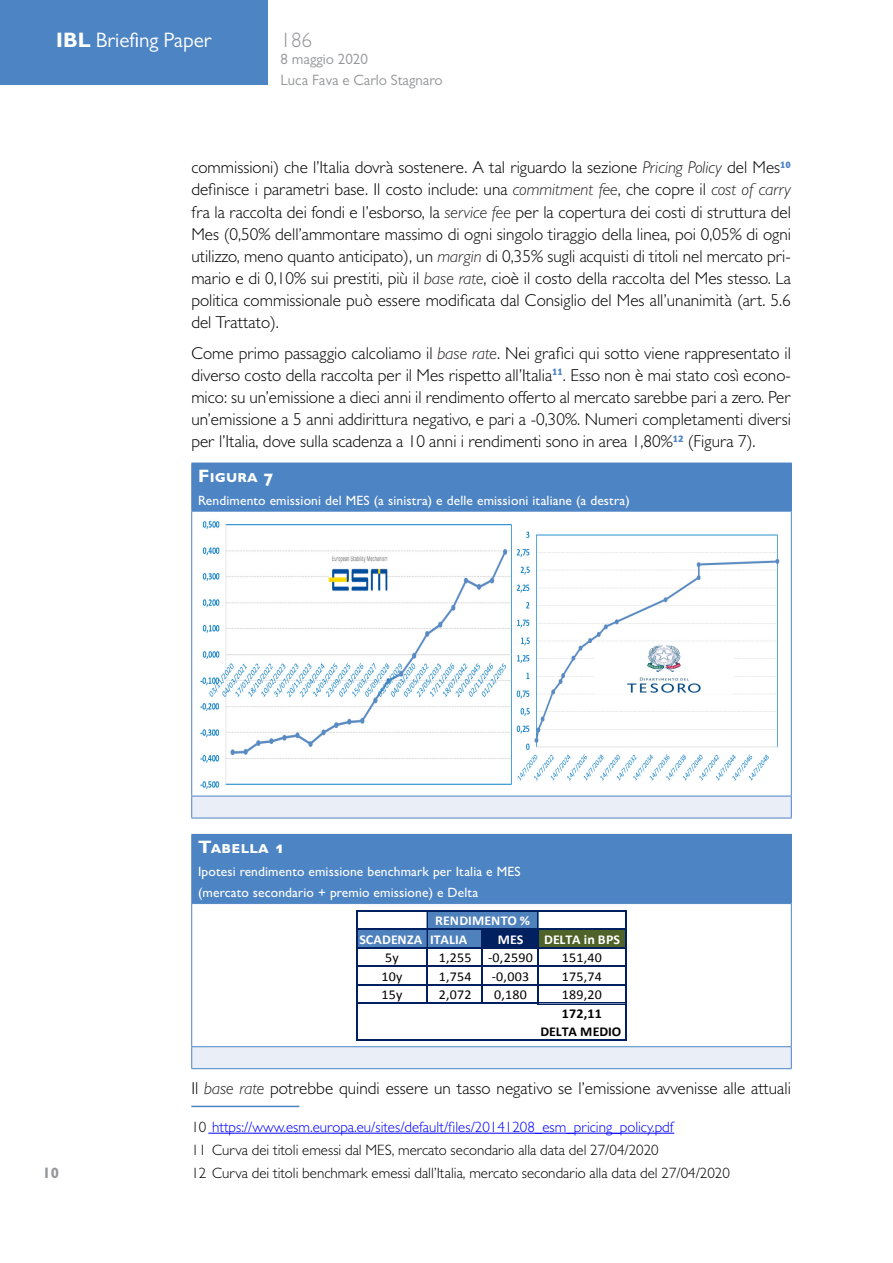
<style>
.page{position:relative;width:893px;height:1263px;background:#fff}
.page>*{position:absolute;margin:0;border:0;box-sizing:border-box;transform-origin:0 0}
.t1{font:21px "Gill Sans MT Pro";color:#fff}
.t2{font:300 21px "Gill Sans MT Pro";color:#939598}
.Dida_Number{font:700 18px "Gill Sans MT Pro";letter-spacing:.01em;color:#fff;scale:1.05 1}
.Body{font:300 17.25px/22px "Gill Sans MT Pro";color:#000;text-align:justify}
.Footnote{font:300 15px "Gill Sans MT Pro";color:#000}
.Footnote-2{font:300 15px "Gill Sans MT Pro";color:#00f}
.t3{font:15px "Gill Sans MT Pro";color:#939598}
.t4{font:700 15px "Gill Sans MT Pro";color:#939598}
.Dida-Header{font:500 13.5px/21px "Gill Sans MT Pro";letter-spacing:.01em;color:#fff}
.t5{font:13.5px "Calibri";letter-spacing:.02em;color:#000}
.t6{font:700 13.5px "Calibri";color:#fff}
.t7{font:700 13.5px/18.1px "Calibri";color:#000;text-align:center}
.s1{font-weight:700}
.s2{font-style:italic;color:#231f20}
.s3{font-weight:400}
.s4{color:#000}
</style>
<div class="page">
<div style="left:0;top:0;width:268px;height:85px;background:#4d84c4"></div>
<div style="left:192px;top:463px;width:599px;height:48px;background:#4d84c4"></div>
<div style="left:192px;top:796px;width:599px;height:22px;background:#eaeef7"></div>
<hr style="left:191px;top:511px;width:601px;height:1px;background:#4d84c4">
<hr style="left:191px;top:796px;width:601px;height:1px;background:#4d84c4">
<hr style="left:191px;top:463px;width:1px;height:48px;background:#4d84c4">
<hr style="left:791px;top:463px;width:1px;height:48px;background:#4d84c4">
<hr style="left:191px;top:512px;width:1px;height:284px;background:#4d84c4">
<hr style="left:791px;top:512px;width:1px;height:284px;background:#4d84c4">
<svg style="left:191px;top:796px;width:1px;height:22px"></svg>
<svg style="left:791px;top:796px;width:1px;height:22px"></svg>
<hr style="left:191px;top:818px;width:601px;height:1px;background:#4d84c4">
<img style="left:516px;top:531px;width:264px;height:250px">
<img style="left:200px;top:521px;width:312px;height:269px">
<div style="left:192px;top:834px;width:599px;height:69px;background:#4d84c4"></div>
<div style="left:192px;top:1047px;width:599px;height:22px;background:#eaeef7"></div>
<hr style="left:191px;top:903px;width:601px;height:1px;background:#4d84c4">
<hr style="left:191px;top:1046px;width:601px;height:1px;background:#4d84c4">
<hr style="left:191px;top:834px;width:601px;height:1px;background:#4d84c4">
<hr style="left:191px;top:835px;width:1px;height:68px;background:#4d84c4">
<hr style="left:791px;top:835px;width:1px;height:68px;background:#4d84c4">
<hr style="left:191px;top:904px;width:1px;height:142px;background:#4d84c4">
<hr style="left:791px;top:904px;width:1px;height:142px;background:#4d84c4">
<svg style="left:191px;top:1047px;width:1px;height:21px"></svg>
<svg style="left:791px;top:1047px;width:1px;height:21px"></svg>
<hr style="left:191px;top:1068px;width:601px;height:1px;background:#4d84c4">
<div style="left:427px;top:911px;width:111px;height:19px;background:#4f81bd"></div>
<div style="left:357px;top:929px;width:126px;height:19px;background:#4f81bd"></div>
<div style="left:482px;top:929px;width:56px;height:19px;background:#002060"></div>
<div style="left:537px;top:929px;width:90px;height:19px;background:#4f6228"></div>
<svg style="left:537px;top:911px;width:1px;height:17px"></svg>
<svg style="left:427px;top:911px;width:1px;height:36px"></svg>
<hr style="left:358px;top:1002px;width:180px;height:2px;background:#002060">
<hr style="left:356px;top:910px;width:2px;height:130px;background:#002060">
<hr style="left:426px;top:948px;width:2px;height:56px;background:#002060">
<hr style="left:482px;top:930px;width:1px;height:74px;background:#002060">
<hr style="left:537px;top:930px;width:1px;height:75px;background:#002060">
<hr style="left:625px;top:911px;width:2px;height:129px;background:#002060">
<hr style="left:358px;top:910px;width:269px;height:1px;background:#002060">
<hr style="left:358px;top:928px;width:267px;height:2px;background:#002060">
<hr style="left:358px;top:947px;width:267px;height:1px;background:#002060">
<hr style="left:358px;top:965px;width:267px;height:2px;background:#002060">
<hr style="left:358px;top:984px;width:267px;height:1px;background:#002060">
<hr style="left:538px;top:1002px;width:87px;height:1px;background:#002060">
<hr style="left:538px;top:1004px;width:87px;height:1px;background:#002060">
<hr style="left:358px;top:1039px;width:269px;height:1px;background:#002060">
<hr style="left:191px;top:1106px;width:108px;height:1px;background:#4d84c4">
<hr style="left:208px;top:1133px;width:466px;height:1px;background:#00f">
<p class="t1" style="left:56px;top:27px;width:157px"><span class="s1">IBL</span> Briefing Paper</p>
<p class="t2" style="left:281px;top:27px;width:33px">186</p>
<p class="t3" style="left:281px;top:50px;width:89px">8 maggio 2020</p>
<p class="t3" style="left:281px;top:71px;width:164px">Luca Fava e Carlo Stagnaro</p>
<p class="Body" style="left:191px;top:156px;width:601px">commissioni) che l’Italia dovrà sostenere. A tal riguardo la sezione <span class="s2">Pricing Policy</span> del Mes<sup>10 </sup>definisce i parametri base. Il costo include: una <span class="s2">commitment fee</span>, che copre il <span class="s2">cost of carry </span>fra la raccolta dei fondi e l’esborso, la <span class="s2">service fee</span> per la copertura dei costi di struttura del Mes (0,50% dell’ammontare massimo di ogni singolo tiraggio della linea, poi 0,05% di ogni utilizzo, meno quanto anticipato), un <span class="s2">margin</span> di 0,35% sugli acquisti di titoli nel mercato pri&shy;mario e di 0,10% sui prestiti, più il <span class="s2">base rate</span>, cioè il costo della raccolta del Mes stesso. La politica commissionale può essere modificata dal Consiglio del Mes all’unanimità (art. 5.6 del Trattato).</p>
<p class="Body" style="left:191px;top:342px;width:601px">Come primo passaggio calcoliamo il <span class="s2">base rate</span>. Nei grafici qui sotto viene rappresentato il diverso costo della raccolta per il Mes rispetto all’Italia<sup>11</sup>. Esso non è mai stato così econo&shy;mico: su un’emissione a dieci anni il rendimento offerto al mercato sarebbe pari a zero. Per un’emissione a 5 anni addirittura negativo, e pari a -0,30%. Numeri completamenti diversi per l’Italia, dove sulla scadenza a 10 anni i rendimenti sono in area 1,80%<sup>12</sup> (Figura 7).</p>
<p class="Dida_Number" style="left:198px;top:464px;width:73px">Figura 7</p>
<p class="Dida-Header" style="left:198px;top:490px;width:433px">Rendimento emissioni del MES (a sinistra) e delle emissioni italiane (a destra)</p>
<p class="t4" style="left:43px;top:1163px;width:18px">10</p>
<p class="Dida_Number" style="left:198px;top:836px;width:84px">Tabella 1</p>
<p class="Dida-Header" style="left:198px;top:861px;width:324px">Ipotesi rendimento emissione benchmark per Italia e MES (mercato secondario + premio emissione) e Delta</p>
<p class="t6" style="left:359px;top:931px;width:109px">SCADENZA ITALIA</p>
<p class="t6" style="left:498px;top:931px;width:27px">MES</p>
<p class="t6" style="left:544px;top:931px;width:77px">DELTA in BPS</p>
<p class="t5" style="left:385px;top:949px;width:15px">5y</p>
<p class="t5" style="left:439px;top:949px;width:95px">1,255 -0,2590</p>
<p class="t5" style="left:562px;top:949px;width:42px">151,40</p>
<p class="t5" style="left:381px;top:968px;width:23px">10y</p>
<p class="t5" style="left:439px;top:968px;width:34px">1,754</p>
<p class="t5" style="left:492px;top:968px;width:39px">-0,003</p>
<p class="t5" style="left:562px;top:968px;width:42px">175,74</p>
<p class="t5" style="left:381px;top:986px;width:23px">15y</p>
<p class="t5" style="left:439px;top:986px;width:34px">2,072</p>
<p class="t5" style="left:494px;top:986px;width:34px">0,180</p>
<p class="t7" style="left:540px;top:986px;width:82px"><span class="s3">189,20<br></span>172,11<br>DELTA MEDIO</p>
<p class="t6" style="left:435px;top:911px;width:96px">RENDIMENTO %</p>
<p class="Body" style="left:191px;top:1076px;width:601px">Il <span class="s2">base rate</span> potrebbe quindi essere un tasso negativo se l’emissione avvenisse alle attuali</p>
<p class="Footnote-2" style="left:191px;top:1117px;width:484px"><span class="s4">10</span> https://www.esm.europa.eu/sites/default/files/20141208_esm_pricing_policy.pdf</p>
<p class="Footnote" style="left:191px;top:1141px;width:469px">11 Curva dei titoli emessi dal MES, mercato secondario alla data del 27/04/2020</p>
<p class="Footnote" style="left:191px;top:1164px;width:540px">12 Curva dei titoli benchmark emessi dall’Italia, mercato secondario alla data del 27/04/2020</p>
</div>
